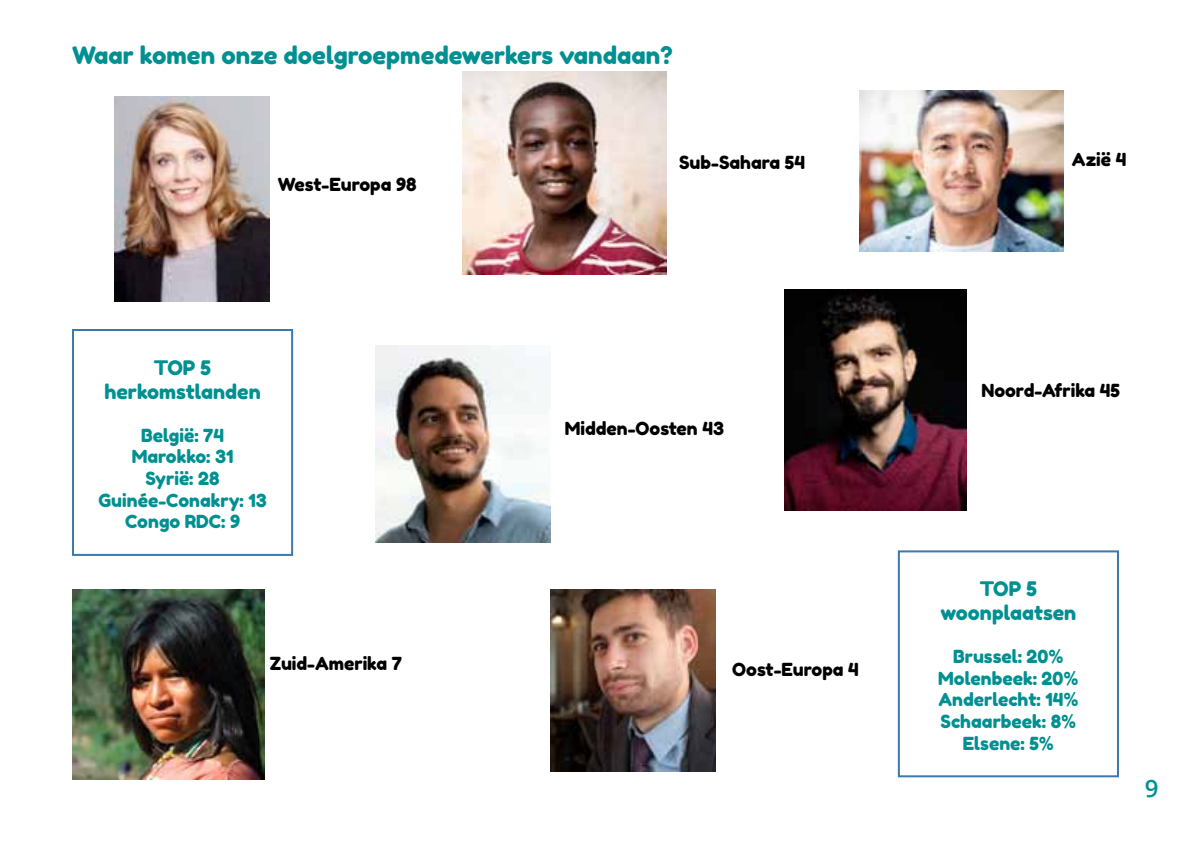
<style>
.page{position:relative;width:1191px;height:851px;background:#fff}
.page>*{position:absolute;margin:0;border:0;box-sizing:border-box;transform-origin:0 0}
.t1{font:24px "Fredoka One";color:#009091}
.t2{font:600 24px "Open Sans";color:#009091}
.t3{font:20px/24px "Fredoka One";color:#009091;text-align:center}
.t4{font:18px/21.6px "Fredoka One";color:#009091;text-align:center}
.t5{font:18px "Fredoka One";color:#000}
</style>
<div class="page">
<div style="left:72px;top:329px;width:221px;height:227px;border:2px solid #3c78ab"></div>
<img style="left:72px;top:589px;width:192px;height:190px">
<img style="left:115px;top:97px;width:155px;height:204px">
<img style="left:550px;top:589px;width:165px;height:182px">
<img style="left:376px;top:345px;width:174px;height:197px">
<img style="left:859px;top:90px;width:204px;height:161px">
<img style="left:784px;top:289px;width:182px;height:221px">
<img style="left:463px;top:71px;width:203px;height:204px">
<div style="left:898px;top:550px;width:221px;height:227px;border:2px solid #3c78ab"></div>
<h1 class="t1" style="left:72px;top:41px;width:602px">Waar komen onze doelgroepmedewerkers vandaan?</h1>
<p class="t5" style="left:278px;top:173px;width:140px">West-Europa 98</p>
<p class="t3" style="left:104px;top:355px;width:158px">TOP 5 herkomstlanden</p>
<p class="t4" style="left:98px;top:424px;width:170px">België: 74<br>Marokko: 31<br>Syrië: 28<br>Guinée-Conakry: 13<br>Congo RDC: 9</p>
<p class="t5" style="left:270px;top:652px;width:133px">Zuid-Amerika 7</p>
<p class="t5" style="left:679px;top:151px;width:127px">Sub-Sahara 54</p>
<p class="t5" style="left:565px;top:417px;width:161px">Midden-Oosten 43</p>
<p class="t5" style="left:732px;top:658px;width:128px">Oost-Europa 4</p>
<p class="t5" style="left:1072px;top:149px;width:56px">Azië 4</p>
<p class="t5" style="left:981px;top:379px;width:140px">Noord-Afrika 45</p>
<p class="t3" style="left:940px;top:576px;width:137px">TOP 5 woonplaatsen</p>
<p class="t4" style="left:938px;top:645px;width:142px">Brussel: 20%<br>Molenbeek: 20%<br>Anderlecht: 14%<br>Schaarbeek: 8%<br>Elsene: 5%</p>
<h1 class="t2" style="left:1144px;top:772px;width:15px">9</h1>
</div>
